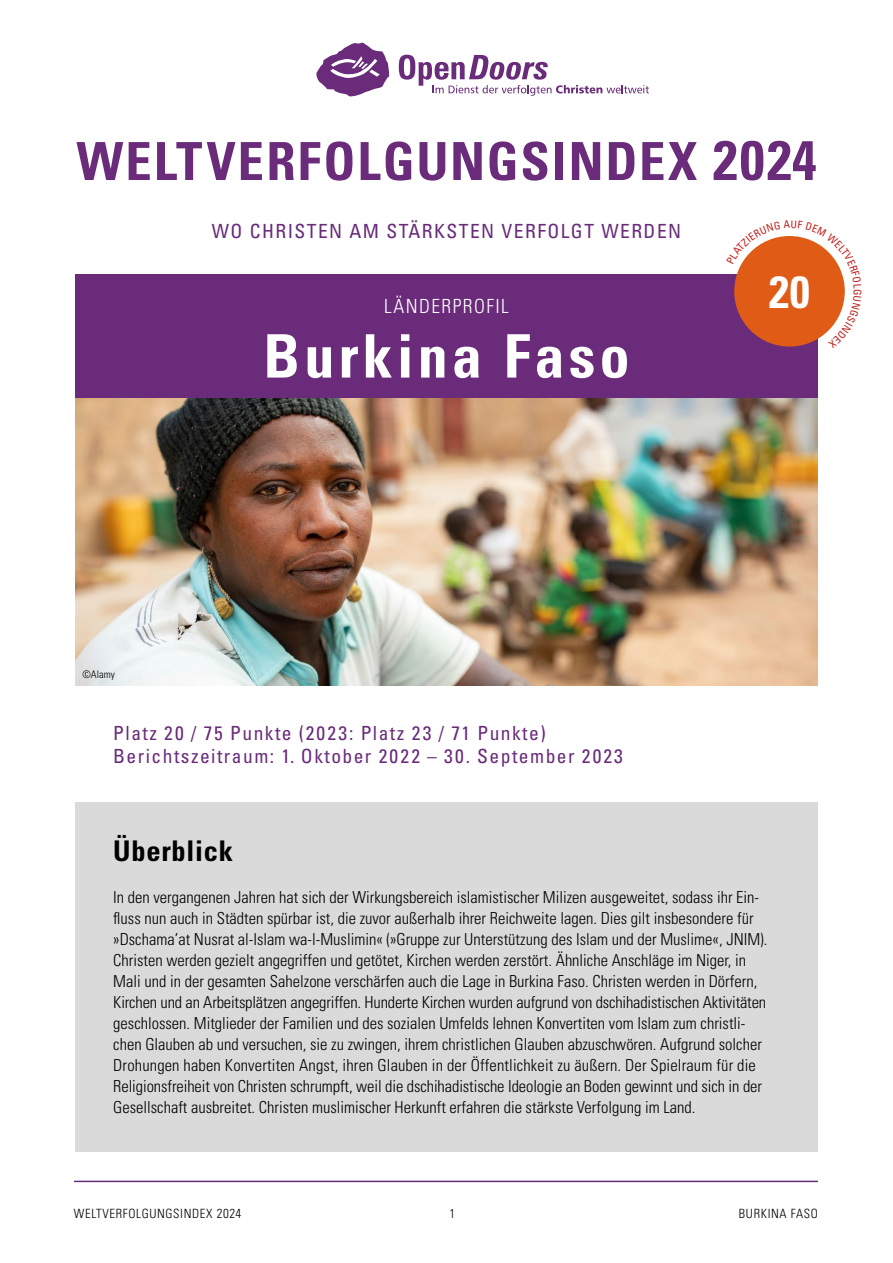
<style>
.page{position:relative;width:893px;height:1263px;background:#fff}
.page>*{position:absolute;margin:0;border:0;box-sizing:border-box;transform-origin:0 0}
.t1{font:700 condensed 60px "Univers LT Std";letter-spacing:.07em;color:#fff}
.t2{font:700 condensed 52.5px "Univers LT Std";letter-spacing:.035em;color:#692b7a}
.t3{font:700 condensed 45px "Univers LT Std";color:#fff}
.t4{font:700 condensed 28.5px "Univers LT Std";letter-spacing:.025em;color:#000}
.t5{font:condensed 19.5px/23.4px "Univers LT Std";letter-spacing:.075em;color:#692b7a}
.t6{font:300 condensed 19.5px "Univers LT Std";letter-spacing:.075em;color:#fff}
.t7{font:300 condensed 16.5px/21px "Univers LT Std";color:#000}
.t8{font:300 condensed 12.75px "Univers LT Std";letter-spacing:.05em;color:#000}
.t9{font:300 condensed 10.5px "Univers LT Std";letter-spacing:.005em;color:#000}
.s1{font-size:55.5px}
.s2{font-size:13.05px}
</style>
<div class="page">
<hr style="left:74px;top:1181px;width:744px;height:1px;background:#692b7a">
<img style="left:75px;top:398px;width:743px;height:288px">
<div style="left:75px;top:802px;width:743px;height:67px;background:#dadada"></div>
<div style="left:75px;top:865px;width:743px;height:287px;background:#dadada"></div>
<div style="left:75px;top:275px;width:743px;height:123px;background:#692b7a"></div>
<svg style="left:399px;top:55px;width:250px;height:41px"></svg>
<svg style="left:316px;top:43px;width:73px;height:54px"></svg>
<svg style="left:726px;top:236px;width:119px;height:111px"></svg>
<h2 class="t2" style="left:77px;top:129px;width:741px">WELTVERFOLGUNGSINDEX <span class="s1">2024</span></h2>
<p class="t5" style="left:212px;top:219px;width:471px">WO CHRISTEN AM STÄRKSTEN VERFOLGT WERDEN</p>
<p class="t6" style="left:384px;top:294px;width:126px">LÄNDERPROFIL</p>
<p class="t9" style="left:82px;top:668px;width:34px">©Alamy</p>
<h1 class="t1" style="left:263px;top:319px;width:368px">Burkina Faso</h1>
<p class="t5" style="left:113px;top:721px;width:511px">Platz 20 / 75 Punkte (2023: Platz 23 / 71 Punkte)<br>Berichtszeitraum: 1. Oktober 2022 – 30. September 2023</p>
<h3 class="t3" style="left:769px;top:264px;width:42px">20</h3>
<h3 class="t4" style="left:113px;top:833px;width:121px">Überblick</h3>
<p class="t7" style="left:113px;top:887px;width:656px">In den vergangenen Jahren hat sich der Wirkungsbereich islamistischer Milizen ausgeweitet, sodass ihr Ein&shy;fluss nun auch in Städten spürbar ist, die zuvor außerhalb ihrer Reichweite lagen. Dies gilt insbesondere für »Dschama’at Nusrat al-Islam wa-l-Muslimin« (»Gruppe zur Unterstützung des Islam und der Muslime«, JNIM).<br>Christen werden gezielt angegriffen und getötet, Kirchen werden zerstört. Ähnliche Anschläge im Niger, in Mali und in der gesamten Sahelzone verschärfen auch die Lage in Burkina Faso. Christen werden in Dörfern, Kirchen und an Arbeitsplätzen angegriffen. Hunderte Kirchen wurden aufgrund von dschihadistischen Aktivitäten geschlossen. Mitglieder der Familien und des sozialen Umfelds lehnen Konvertiten vom Islam zum christli&shy;chen Glauben ab und versuchen, sie zu zwingen, ihrem christlichen Glauben abzuschwören. Aufgrund solcher Drohungen haben Konvertiten Angst, ihren Glauben in der Öffentlichkeit zu äußern. Der Spielraum für die Religionsfreiheit von Christen schrumpft, weil die dschihadistische Ideologie an Boden gewinnt und sich in der Gesellschaft ausbreitet. Christen muslimischer Herkunft erfahren die stärkste Verfolgung im Land.</p>
<p class="t8" style="left:74px;top:1206px;width:169px">WELTVERFOLGUNGSINDEX <span class="s2">2024</span></p>
<p class="t8" style="left:449px;top:1206px;width:7px">1</p>
<p class="t8" style="left:739px;top:1206px;width:81px">BURKINA FASO</p>
</div>
